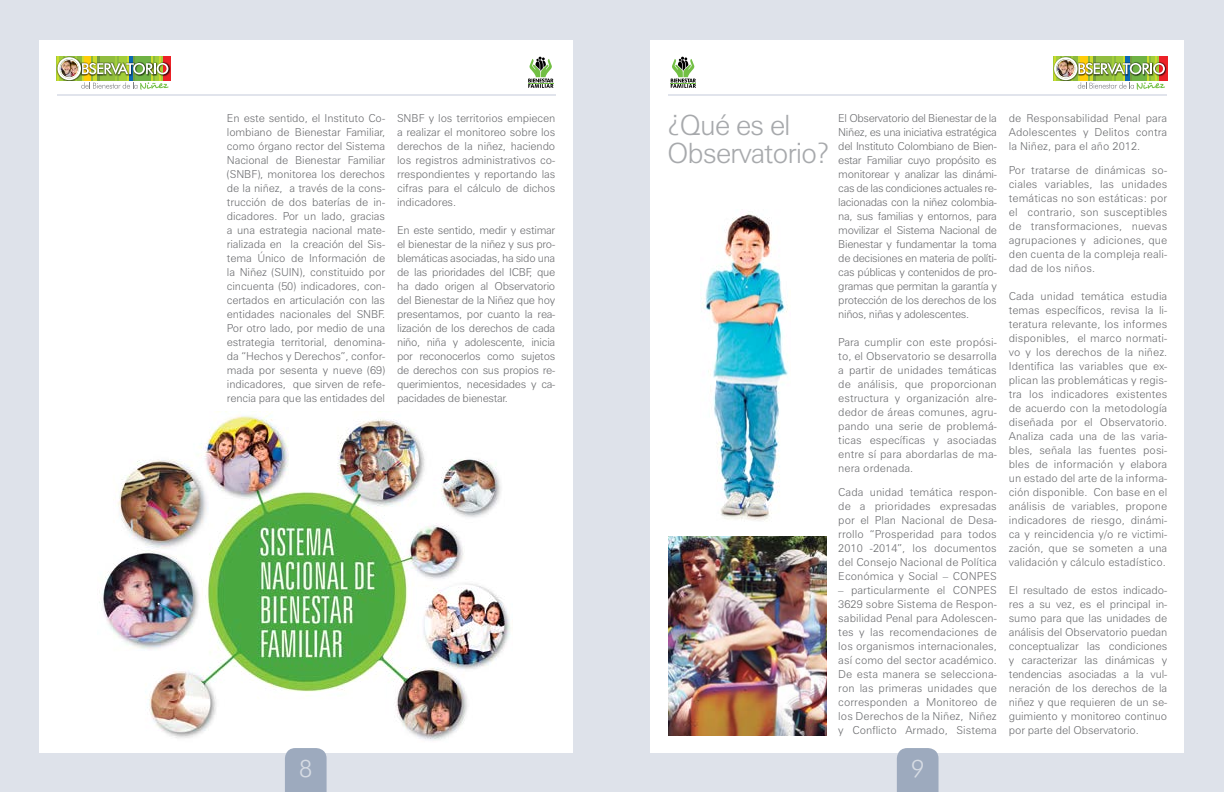
<style>
.page{position:relative;width:1224px;height:792px;background:#fff}
.page>*{position:absolute;margin:0;border:0;box-sizing:border-box;transform-origin:0 0}
.t1{font:300 28px/28px "Zurich BT";letter-spacing:-.04em;color:#a7a9ac}
.t2{font:300 24px "Futura BT";color:#d7dce4}
.t3{font:300 11px/14px "Zurich BT";letter-spacing:.005em;color:#6d6e71;text-align:justify}
</style>
<div class="page">
<div style="left:612px;top:0;width:612px;height:792px;background:#dee2ea"></div>
<div style="left:651px;top:40px;width:533px;height:713px;background:#fff"></div>
<div style="left:897px;top:748px;width:42px;height:44px;background:#9daabe"></div>
<div style="left:0;top:0;width:612px;height:792px;background:#dee2ea"></div>
<div style="left:39px;top:40px;width:534px;height:713px;background:#fff"></div>
<hr style="left:57px;top:94px;width:498px;height:2px;background:#e1e4ec">
<svg style="left:162px;top:57px;width:9px;height:24px"></svg>
<img style="left:57px;top:57px;width:112px;height:33px">
<svg style="left:528px;top:57px;width:25px;height:31px"></svg>
<hr style="left:669px;top:94px;width:498px;height:2px;background:#e1e4ec">
<div style="left:1159px;top:57px;width:8px;height:24px;background:#ec2127"></div>
<img style="left:1165px;top:65px;width:2px;height:9px">
<img style="left:1053px;top:57px;width:112px;height:33px">
<svg style="left:671px;top:57px;width:25px;height:31px"></svg>
<div style="left:285px;top:748px;width:42px;height:44px;background:#9daabe"></div>
<img style="left:99px;top:411px;width:411px;height:329px">
<img style="left:669px;top:536px;width:158px;height:199px">
<img style="left:701px;top:213px;width:87px;height:308px">
<p class="t3" style="left:227px;top:111px;width:160px">En este sentido, el Instituto Co&shy;lombiano de Bienestar Familiar, como órgano rector del Sistema Nacional de Bienestar Familiar (SNBF), monitorea los derechos de la niñez, a través de la cons&shy;trucción de dos baterías de in&shy;dicadores. Por un lado, gracias a una estrategia nacional mate&shy;rializada en la creación del Sis&shy;tema Único de Información de la Niñez (SUIN), constituido por cincuenta (50) indicadores, con&shy;certados en articulación con las entidades nacionales del SNBF.<br>Por otro lado, por medio de una estrategia territorial, denomina&shy;da “Hechos y Derechos”, confor&shy;mada por sesenta y nueve (69) indicadores, que sirven de refe&shy;rencia para que las entidades del</p>
<p class="t3" style="left:397px;top:111px;width:160px">SNBF y los territorios empiecen a realizar el monitoreo sobre los derechos de la niñez, haciendo los registros administrativos co&shy;rrespondientes y reportando las cifras para el cálculo de dichos indicadores.</p>
<p class="t3" style="left:397px;top:223px;width:160px">En este sentido, medir y estimar el bienestar de la niñez y sus pro&shy;blemáticas asociadas, ha sido una de las prioridades del ICBF, que ha dado origen al Observatorio del Bienestar de la Niñez que hoy presentamos, por cuanto la rea&shy;lización de los derechos de cada niño, niña y adolescente, inicia por reconocerlos como sujetos de derechos con sus propios re&shy;querimientos, necesidades y ca&shy;pacidades de bienestar.</p>
<h1 class="t1" style="left:667px;top:111px;width:164px">¿Qué es el<br>Observatorio?</h1>
<p class="t3" style="left:838px;top:111px;width:160px">El Observatorio del Bienestar de la Niñez, es una iniciativa estratégica del Instituto Colombiano de Bien&shy;estar Familiar cuyo propósito es monitorear y analizar las dinámi&shy;cas de las condiciones actuales re&shy;lacionadas con la niñez colombia&shy;na, sus familias y entornos, para movilizar el Sistema Nacional de Bienestar y fundamentar la toma de decisiones en materia de políti&shy;cas públicas y contenidos de pro&shy;gramas que permitan la garantía y protección de los derechos de los niños, niñas y adolescentes.</p>
<p class="t3" style="left:838px;top:335px;width:160px">Para cumplir con este propósi&shy;to, el Observatorio se desarrolla a partir de unidades temáticas de análisis, que proporcionan estructura y organización alre&shy;dedor de áreas comunes, agru&shy;pando una serie de problemá&shy;ticas específicas y asociadas entre sí para abordarlas de ma&shy;nera ordenada.</p>
<p class="t3" style="left:838px;top:485px;width:160px">Cada unidad temática respon&shy;de a prioridades expresadas por el Plan Nacional de Desa&shy;rrollo “Prosperidad para todos 2010 -2014”, los documentos del Consejo Nacional de Política Económica y Social – CONPES</p>
<p class="t3" style="left:838px;top:583px;width:160px">– particularmente el CONPES 3629 sobre Sistema de Respon&shy;sabilidad Penal para Adolescen&shy;tes y las recomendaciones de los organismos internacionales, así como del sector académico.<br>De esta manera se selecciona&shy;ron las primeras unidades que corresponden a Monitoreo de los Derechos de la Niñez, Niñez y Conflicto Armado, Sistema</p>
<h2 class="t2" style="left:299px;top:753px;width:15px">8</h2>
<h2 class="t2" style="left:911px;top:753px;width:15px">9</h2>
<p class="t3" style="left:1009px;top:111px;width:160px">de Responsabilidad Penal para Adolescentes y Delitos contra la Niñez, para el año 2012.</p>
<p class="t3" style="left:1009px;top:163px;width:160px">Por tratarse de dinámicas so&shy;ciales variables, las unidades temáticas no son estáticas: por el contrario, son susceptibles de transformaciones, nuevas agrupaciones y adiciones, que den cuenta de la compleja reali&shy;dad de los niños.</p>
<p class="t3" style="left:1009px;top:289px;width:160px">Cada unidad temática estudia temas específicos, revisa la li&shy;teratura relevante, los informes disponibles, el marco normati&shy;vo y los derechos de la niñez.<br>Identifica las variables que ex&shy;plican las problemáticas y regis&shy;tra los indicadores existentes de acuerdo con la metodología diseñada por el Observatorio.<br>Analiza cada una de las varia&shy;bles, señala las fuentes posi&shy;bles de información y elabora un estado del arte de la informa&shy;ción disponible. Con base en el análisis de variables, propone indicadores de riesgo, dinámi&shy;ca y reincidencia y/o re victimi&shy;zación, que se someten a una validación y cálculo estadístico.</p>
<p class="t3" style="left:1009px;top:583px;width:160px">El resultado de estos indicado&shy;res a su vez, es el principal in&shy;sumo para que las unidades de análisis del Observatorio puedan conceptualizar las condiciones y caracterizar las dinámicas y tendencias asociadas a la vul&shy;neración de los derechos de la niñez y que requieren de un se&shy;guimiento y monitoreo continuo por parte del Observatorio.</p>
</div>
